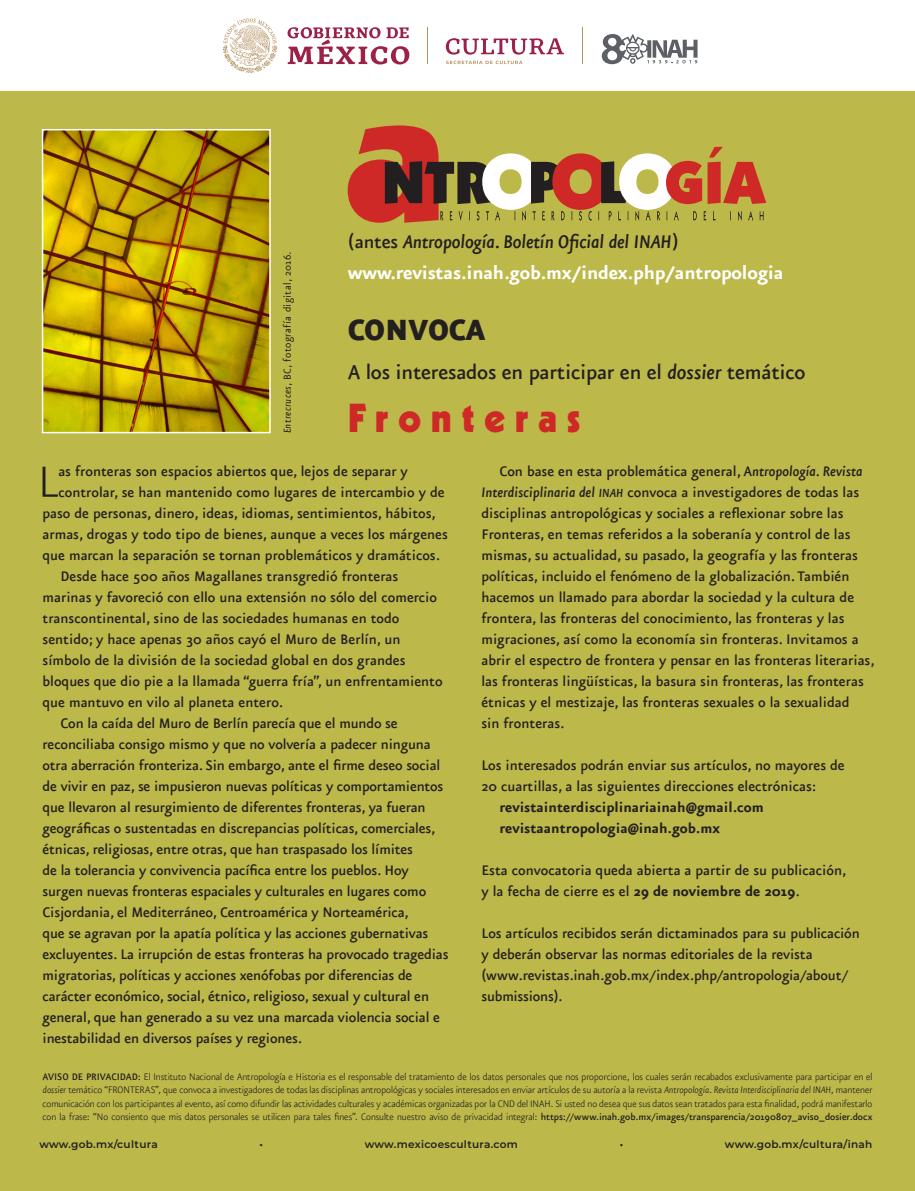
<style>
.page{position:relative;width:915px;height:1191px;background:#fff}
.page>*{position:absolute;margin:0;border:0;box-sizing:border-box;transform-origin:0 0}
.t1{font:52.2px "Eureka Sans Light Caps";color:#231f20}
.t2{font:900 39.3px "Kabel LT Std";color:#ce2927}
.t3{font:900 34.95px "Eureka Sans";letter-spacing:-.01em;color:#231f20}
.t4{font:500 24px "Eureka Sans";letter-spacing:-.01em;color:#231f20}
.t5{font:700 21.9px "Eureka Sans";letter-spacing:-.01em;color:#fff}
.t6{font:italic 500 21.9px "Eureka Sans";letter-spacing:-.01em;color:#231f20}
.t7{font:500 16.5px/21px "Eureka Sans";color:#231f20}
.t8{font:700 16.5px "Eureka Sans";color:#231f20}
.t9{font:12px "Eureka Sans";letter-spacing:.025em;color:#231f20}
.t10{font:300 11.25px/13.5px "Eureka Sans";color:#231f20;text-align:justify}
.t11{font:600 10.5px "Montserrat";letter-spacing:.025em;color:#231f20}
.s1{font-style:italic}
.s2{font-style:normal}
.s3{font-family:"Eureka Sans Medium Italic SC850";font-weight:400;font-size:14.1px}
.s4{font-weight:700}
.s5{font-family:"Eureka Sans Medium Caps";font-weight:400}
.s6{font-weight:500}
</style>
<div class="page">
<svg style="left:445px;top:38px;width:119px;height:26px"></svg>
<svg style="left:223px;top:18px;width:54px;height:55px"></svg>
<svg style="left:287px;top:27px;width:122px;height:37px"></svg>
<hr style="left:427px;top:27px;width:1px;height:37px;background:#b48f5d">
<hr style="left:582px;top:27px;width:1px;height:37px;background:#b48f5d">
<svg style="left:601px;top:34px;width:96px;height:30px"></svg>
<div style="left:0;top:91px;width:914px;height:1100px;background:#bcb84a"></div>
<svg style="left:347px;top:125px;width:419px;height:98px"></svg>
<img style="left:45px;top:132px;width:222px;height:298px">
<div style="left:42px;top:129px;width:228px;height:304px;border:2px solid #fff"></div>
<p class="t9" style="left:282px;top:433px;width:183px;rotate:-90deg"><span class="s1">Entrecruces</span>, BC, fotografía digital, 2016.</p>
<p class="t6" style="left:347px;top:231px;width:332px"><span class="s2">(antes</span> Antropología. Boletín Oficial del INAH<span class="s2">)</span></p>
<p class="t5" style="left:347px;top:261px;width:437px">www.revistas.inah.gob.mx/index.php/antropologia</p>
<p class="t3" style="left:347px;top:312px;width:139px">CONVOCA</p>
<p class="t4" style="left:347px;top:360px;width:459px">A los interesados en participar en el <span class="s1">dossier</span> temático</p>
<p class="t2" style="left:347px;top:392px;width:234px">F r o n t e r a s</p>
<p class="t1" style="left:38px;top:458px;width:21px">L</p>
<p class="t7" style="left:58px;top:461px;width:351px">as fronteras son espacios abiertos que, lejos de separar y</p>
<p class="t7" style="left:58px;top:482px;width:387px">controlar, se han mantenido como lugares de intercambio y de</p>
<p class="t7" style="left:43px;top:503px;width:395px">paso de personas, dinero, ideas, idiomas, sentimientos, hábitos,</p>
<p class="t7" style="left:43px;top:524px;width:407px">armas, drogas y todo tipo de bienes, aunque a veces los márgenes</p>
<p class="t7" style="left:43px;top:545px;width:399px">que marcan la separación se tornan problemáticos y dramáticos.</p>
<p class="t7" style="left:43px;top:566px;width:401px;text-indent:18px">Desde hace 500 años Magallanes transgredió fronteras marinas y favoreció con ello una extensión no sólo del comercio transcontinental, sino de las sociedades humanas en todo sentido; y hace apenas 30 años cayó el Muro de Berlín, un símbolo de la división de la sociedad global en dos grandes bloques que dio pie a la llamada “guerra fría”, un enfrentamiento que mantuvo en vilo al planeta entero.</p>
<p class="t7" style="left:43px;top:713px;width:407px;text-indent:18px">Con la caída del Muro de Berlín parecía que el mundo se reconciliaba consigo mismo y que no volvería a padecer ninguna otra aberración fronteriza. Sin embargo, ante el firme deseo social de vivir en paz, se impusieron nuevas políticas y comportamientos que llevaron al resurgimiento de diferentes fronteras, ya fueran geográficas o sustentadas en discrepancias políticas, comerciales, étnicas, religiosas, entre otras, que han traspasado los límites<br>de la tolerancia y convivencia pacífica entre los pueblos. Hoy surgen nuevas fronteras espaciales y culturales en lugares como Cisjordania, el Mediterráneo, Centroamérica y Norteamérica,<br>que se agravan por la apatía política y las acciones gubernativas excluyentes. La irrupción de estas fronteras ha provocado tragedias migratorias, políticas y acciones xenófobas por diferencias de carácter económico, social, étnico, religioso, sexual y cultural en general, que han generado a su vez una marcada violencia social e inestabilidad en diversos países y regiones.</p>
<p class="t7" style="left:481px;top:461px;width:395px;text-indent:18px">Con base en esta problemática general, A<span class="s1">ntropología. Revista Interdisciplinaria del</span> <span class="s3">inah</span> convoca a investigadores de todas las disciplinas antropológicas y sociales a reflexionar sobre las Fronteras, en temas referidos a la soberanía y control de las mismas, su actualidad, su pasado, la geografía y las fronteras políticas, incluido el fenómeno de la globalización. También hacemos un llamado para abordar la sociedad y la cultura de frontera, las fronteras del conocimiento, las fronteras y las migraciones, así como la economía sin fronteras. Invitamos a abrir el espectro de frontera y pensar en las fronteras literarias, las fronteras lingüísticas, la basura sin fronteras, las fronteras étnicas y el mestizaje, las fronteras sexuales o la sexualidad<br>sin fronteras.</p>
<p class="t7" style="left:481px;top:755px;width:365px">Los interesados podrán enviar sus artículos, no mayores de<br>20 cuartillas, a las siguientes direcciones electrónicas:</p>
<p class="t8" style="left:499px;top:799px;width:266px">revistainterdisciplinariainah@gmail.com</p>
<p class="t8" style="left:499px;top:820px;width:222px">revistaantropologia@inah.gob.mx</p>
<p class="t7" style="left:481px;top:860px;width:366px">Esta convocatoria queda abierta a partir de su publicación, y la fecha de cierre es el <span class="s4">29 de noviembre de 2019</span>.</p>
<p class="t7" style="left:481px;top:923px;width:380px">Los artículos recibidos serán dictaminados para su publicación y deberán observar las normas editoriales de la revista (www.revistas.inah.gob.mx/index.php/antropologia/about/ submissions).</p>
<p class="t10" style="left:43px;top:1070px;width:831px"><span class="s5">AVISO DE PRIVACIDAD:</span> El Instituto Nacional de Antropología e Historia es el responsable del tratamiento de los datos personales que nos proporcione, los cuales serán recabados exclusivamente para participar en el <span class="s1">dossier</span> temático “FRONTERAS”, que convoca a investigadores de todas las disciplinas antropológicas y sociales interesados en enviar artículos de su autoría a la revista <span class="s1">Antropología. Revista Interdisciplinaria del INAH</span>, mantener comunicación con los participantes al evento, así como difundir las actividades culturales y académicas organizadas por la CND del INAH. Si usted no desea que sus datos sean tratados para esta finalidad, podrá manifestarlo con la frase: “No consiento que mis datos personales se utilicen para tales fines”. Consulte nuestro aviso de privacidad integral: <span class="s6">https://www.inah.gob.mx/images/transparencia/20190807_aviso_dosier.docx</span></p>
<p class="t11" style="left:39px;top:1137px;width:120px">www.gob.mx/cultura</p>
<p class="t11" style="left:259px;top:1137px;width:5px">•</p>
<p class="t11" style="left:364px;top:1137px;width:155px">www.mexicoescultura.com</p>
<p class="t11" style="left:619px;top:1137px;width:5px">•</p>
<p class="t11" style="left:724px;top:1137px;width:149px">www.gob.mx/cultura/inah</p>
</div>
